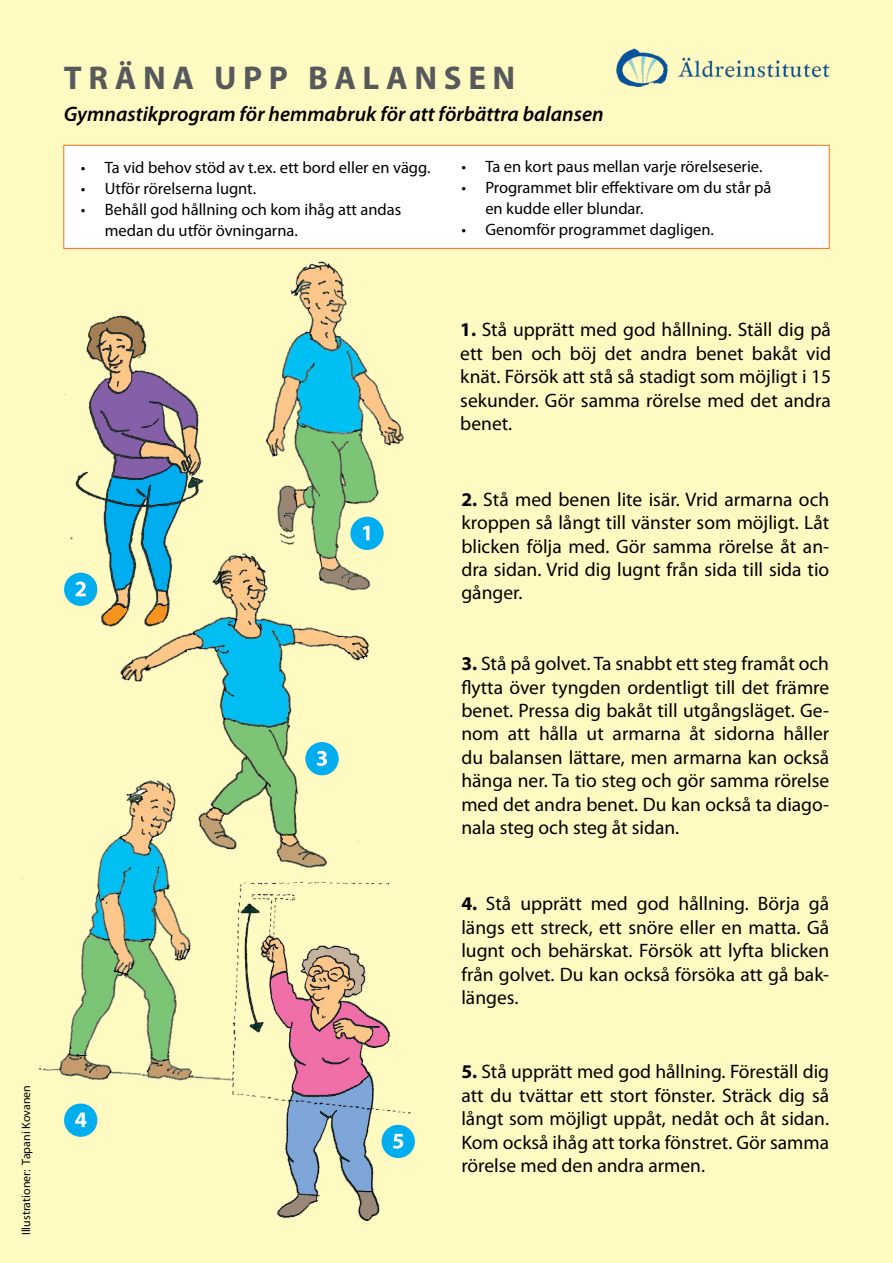
<style>
.page{position:relative;width:893px;height:1263px;background:#fffac1}
.page>*{position:absolute;margin:0;border:0;box-sizing:border-box;transform-origin:0 0}
.t1{font:700 33px "Myriad Pro";letter-spacing:.2em;color:#58595b}
.header2{font:italic 600 21px "Myriad Pro";color:#000}
.leipateksti{font:19.5px/23.4px "Myriad Pro";color:#000;text-align:justify}
.ohjeteksti{font:16.5px "Myriad Pro";color:#000}
.t2{font:12px "Myriad Pro";color:#000}
.s1{font-weight:700}
</style>
<div class="page">
<img style="left:255px;top:250px;width:166px;height:345px">
<img style="left:47px;top:315px;width:185px;height:323px">
<img style="left:97px;top:550px;width:288px;height:323px">
<img style="left:21px;top:755px;width:226px;height:357px">
<img style="left:232px;top:879px;width:192px;height:341px">
<div style="left:63px;top:145px;width:767px;height:104px;background:#fff;border:1px solid #f36f21"></div>
<div style="left:350px;top:517px;width:34px;height:33px;background:#00aeef;border-radius:50%"></div>
<svg style="left:363px;top:526px;width:6px;height:14px"></svg>
<div style="left:64px;top:573px;width:33px;height:33px;background:#00aeef;border-radius:50%"></div>
<svg style="left:76px;top:581px;width:10px;height:15px"></svg>
<div style="left:305px;top:742px;width:34px;height:33px;background:#00aeef;border-radius:50%"></div>
<svg style="left:317px;top:751px;width:10px;height:15px"></svg>
<div style="left:64px;top:1103px;width:33px;height:34px;background:#00aeef;border-radius:50%"></div>
<svg style="left:75px;top:1112px;width:11px;height:15px"></svg>
<div style="left:382px;top:1125px;width:33px;height:33px;background:#00aeef;border-radius:50%"></div>
<svg style="left:393px;top:1134px;width:10px;height:15px"></svg>
<img style="left:617px;top:49px;width:212px;height:37px">
<h1 class="t1" style="left:64px;top:56px;width:453px">TRÄNA UPP BALANSEN</h1>
<h2 class="header2" style="left:64px;top:101px;width:541px">Gymnastikprogram för hemmabruk för att förbättra balansen</h2>
<p class="ohjeteksti" style="left:81px;top:157px;width:351px">• Ta vid behov stöd av t.ex. ett bord eller en vägg.</p>
<p class="ohjeteksti" style="left:81px;top:178px;width:177px">• Utför rörelserna lugnt.</p>
<p class="ohjeteksti" style="left:81px;top:199px;width:322px">• Behåll god hållning och kom ihåg att andas</p>
<p class="ohjeteksti" style="left:105px;top:220px;width:195px">medan du utför övningarna.</p>
<p class="ohjeteksti" style="left:461px;top:156px;width:303px">• Ta en kort paus mellan varje rörelseserie.</p>
<p class="ohjeteksti" style="left:461px;top:177px;width:312px">• Programmet blir effektivare om du står på</p>
<p class="ohjeteksti" style="left:485px;top:198px;width:160px">en kudde eller blundar.</p>
<p class="ohjeteksti" style="left:461px;top:219px;width:254px">• Genomför programmet dagligen.</p>
<p class="t2" style="left:19px;top:1235px;width:152px;rotate:-90deg">Illustrationer: Tapani Kovanen</p>
<p class="leipateksti" style="left:460px;top:318px;width:372px"><span class="s1">1.</span> Stå upprätt med god hållning. Ställ dig på ett ben och böj det andra benet bakåt vid knät. Försök att stå så stadigt som möjligt i 15 sekunder. Gör samma rörelse med det andra benet.</p>
<p class="leipateksti" style="left:461px;top:487px;width:369px"><span class="s1">2.</span> Stå med benen lite isär. Vrid armarna och kroppen så långt till vänster som möjligt. Låt blicken följa med. Gör samma rörelse åt an&shy;dra sidan. Vrid dig lugnt från sida till sida tio gånger.</p>
<p class="leipateksti" style="left:461px;top:652px;width:369px"><span class="s1">3.</span> Stå på golvet. Ta snabbt ett steg framåt och flytta över tyngden ordentligt till det främre benet. Pressa dig bakåt till utgångsläget. Ge&shy;nom att hålla ut armarna åt sidorna håller du balansen lättare, men armarna kan också hänga ner. Ta tio steg och gör samma rörelse med det andra benet. Du kan också ta diago&shy;nala steg och steg åt sidan.</p>
<p class="leipateksti" style="left:461px;top:892px;width:369px"><span class="s1">4.</span> Stå upprätt med god hållning. Börja gå längs ett streck, ett snöre eller en matta. Gå lugnt och behärskat. Försök att lyfta blicken från golvet. Du kan också försöka att gå bak&shy;länges.</p>
<p class="leipateksti" style="left:461px;top:1060px;width:369px"><span class="s1">5.</span> Stå upprätt med god hållning. Föreställ dig att du tvättar ett stort fönster. Sträck dig så långt som möjligt uppåt, nedåt och åt sidan.<br>Kom också ihåg att torka fönstret. Gör samma rörelse med den andra armen.</p>
</div>
